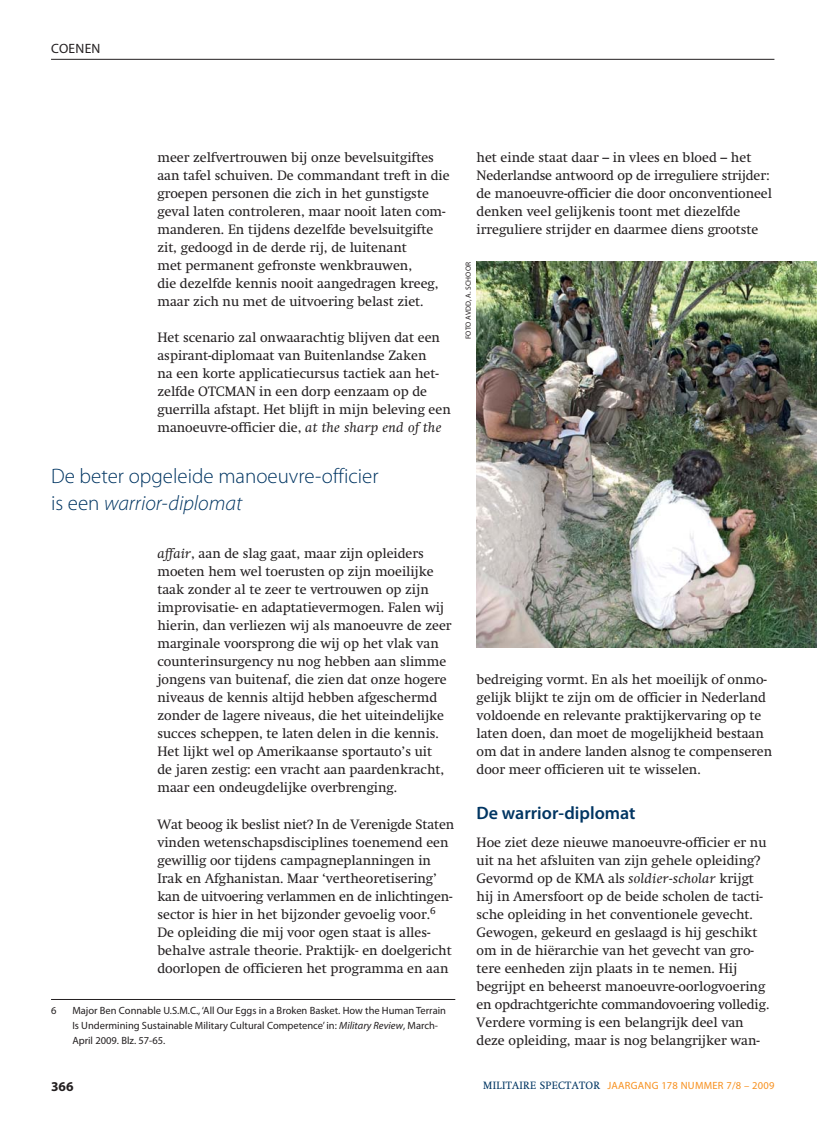
<style>
.page{position:relative;width:817px;height:1136px;background:#fff}
.page>*{position:absolute;margin:0;border:0;box-sizing:border-box;transform-origin:0 0}
.t1{font:300 21px/27px "Myriad Pro";color:#003562}
.t2{font:600 18px "Myriad Pro";color:#003562}
.t3{font:13.5px/18px "Swift";color:#231f20}
.t4{font:13.5px "Myriad Pro";letter-spacing:.02em;color:#231f20}
.t5{font:700 13.5px "Myriad Pro";color:#231f20}
.t6{font:10.5px/15px "Myriad Pro";color:#231f20}
.t7{font:10.5px "Myriad Pro";letter-spacing:.025em;color:#f7901e}
.t8{font:7.5px "Myriad Pro";letter-spacing:.02em;color:#231f20}
.s1{font-style:italic}
.s2{font-family:"Swift";color:#003562}
</style>
<div class="page">
<hr style="left:51px;top:59px;width:723px;height:1px;background:#231f20">
<hr style="left:51px;top:999px;width:404px;height:1px;background:#231f20">
<img style="left:476px;top:262px;width:340px;height:385px">
<p class="t4" style="left:51px;top:43px;width:51px">COENEN</p>
<p class="t3" style="left:157px;top:150px;width:294px">meer zelfvertrouwen bij onze bevelsuitgiftes aan tafel schuiven. De commandant treft in die groepen personen die zich in het gunstigste geval laten controleren, maar nooit laten com&shy;manderen. En tijdens dezelfde bevelsuitgifte zit, gedoogd in de derde rij, de luitenant<br>met permanent gefronste wenkbrauwen,<br>die dezelfde kennis nooit aangedragen kreeg, maar zich nu met de uitvoering belast ziet.</p>
<p class="t3" style="left:157px;top:330px;width:295px">Het scenario zal onwaarachtig blijven dat een aspirant-diplomaat van Buitenlandse Zaken<br>na een korte applicatiecursus tactiek aan het&shy;zelfde OTCMAN in een dorp eenzaam op de guerrilla afstapt. Het blijft in mijn beleving een manoeuvre-officier die, <span class="s1">at the sharp end of the</span></p>
<h1 class="t1" style="left:51px;top:464px;width:329px">De beter opgeleide manoeuvre-officier is een <span class="s1">warrior-diplomat</span></h1>
<p class="t3" style="left:476px;top:150px;width:297px">het einde staat daar – in vlees en bloed – het Nederlandse antwoord op de irreguliere strijder: de manoeuvre-officier die door onconventioneel denken veel gelijkenis toont met diezelfde irreguliere strijder en daarmee diens grootste</p>
<p class="t8" style="left:465px;top:339px;width:79px;rotate:-90deg">FOTO AVDD, A. SCHOOR</p>
<p class="t3" style="left:157px;top:546px;width:295px"><span class="s1">affair</span>, aan de slag gaat, maar zijn opleiders moeten hem wel toerusten op zijn moeilijke taak zonder al te zeer te vertrouwen op zijn improvisatie- en adaptatievermogen. Falen wij hierin, dan verliezen wij als manoeuvre de zeer marginale voorsprong die wij op het vlak van counterinsurgency nu nog hebben aan slimme jongens van buitenaf, die zien dat onze hogere niveaus de kennis altijd hebben afgeschermd zonder de lagere niveaus, die het uiteindelijke succes scheppen, te laten delen in die kennis.<br>Het lijkt wel op Amerikaanse sportauto’s uit<br>de jaren zestig: een vracht aan paardenkracht, maar een ondeugdelijke overbrenging.</p>
<p class="t3" style="left:157px;top:816px;width:298px">Wat beoog ik beslist niet? In de Verenigde Staten vinden wetenschapsdisciplines toenemend een gewillig oor tijdens campagneplanningen in Irak en Afghanistan. Maar ‘vertheoretisering’ kan de uitvoering verlammen en de inlichtingen&shy;sector is hier in het bijzonder gevoelig voor.<sup>6<br></sup>De opleiding die mij voor ogen staat is alles&shy;behalve astrale theorie. Praktijk- en doelgericht doorlopen de officieren het programma en aan</p>
<p class="t6" style="left:51px;top:1003px;width:7px">6</p>
<p class="t6" style="left:72px;top:1003px;width:375px">Major Ben Connable U.S.M.C., ‘All Our Eggs in a Broken Basket. How the Human Terrain<br>Is Undermining Sustainable Military Cultural Competence’ in: <span class="s1">Military Review</span>, March-<br>April 2009. Blz. 57-65.</p>
<p class="t3" style="left:476px;top:672px;width:297px">bedreiging vormt. En als het moeilijk of onmo&shy;gelijk blijkt te zijn om de officier in Nederland voldoende en relevante praktijkervaring op te laten doen, dan moet de mogelijkheid bestaan om dat in andere landen alsnog te compenseren door meer officieren uit te wisselen.</p>
<h2 class="t2" style="left:476px;top:806px;width:160px">De warrior-diplomat</h2>
<p class="t3" style="left:476px;top:834px;width:294px">Hoe ziet deze nieuwe manoeuvre-officier er nu uit na het afsluiten van zijn gehele opleiding?<br>Gevormd op de KMA als <span class="s1">soldier-scholar</span> krijgt hij in Amersfoort op de beide scholen de tacti&shy;sche opleiding in het conventionele gevecht.<br>Gewogen, gekeurd en geslaagd is hij geschikt om in de hiërarchie van het gevecht van gro&shy;tere eenheden zijn plaats in te nemen. Hij begrijpt en beheerst manoeuvre-oorlogvoering en opdrachtgerichte commandovoering volledig.<br>Verdere vorming is een belangrijk deel van deze opleiding, maar is nog belangrijker wan-</p>
<p class="t5" style="left:51px;top:1081px;width:24px">366</p>
<p class="t7" style="left:483px;top:1080px;width:292px"><span class="s2">MILITAIRE SPECTATOR</span> JAARGANG 178 NUMMER 7/8 – 2009</p>
</div>
